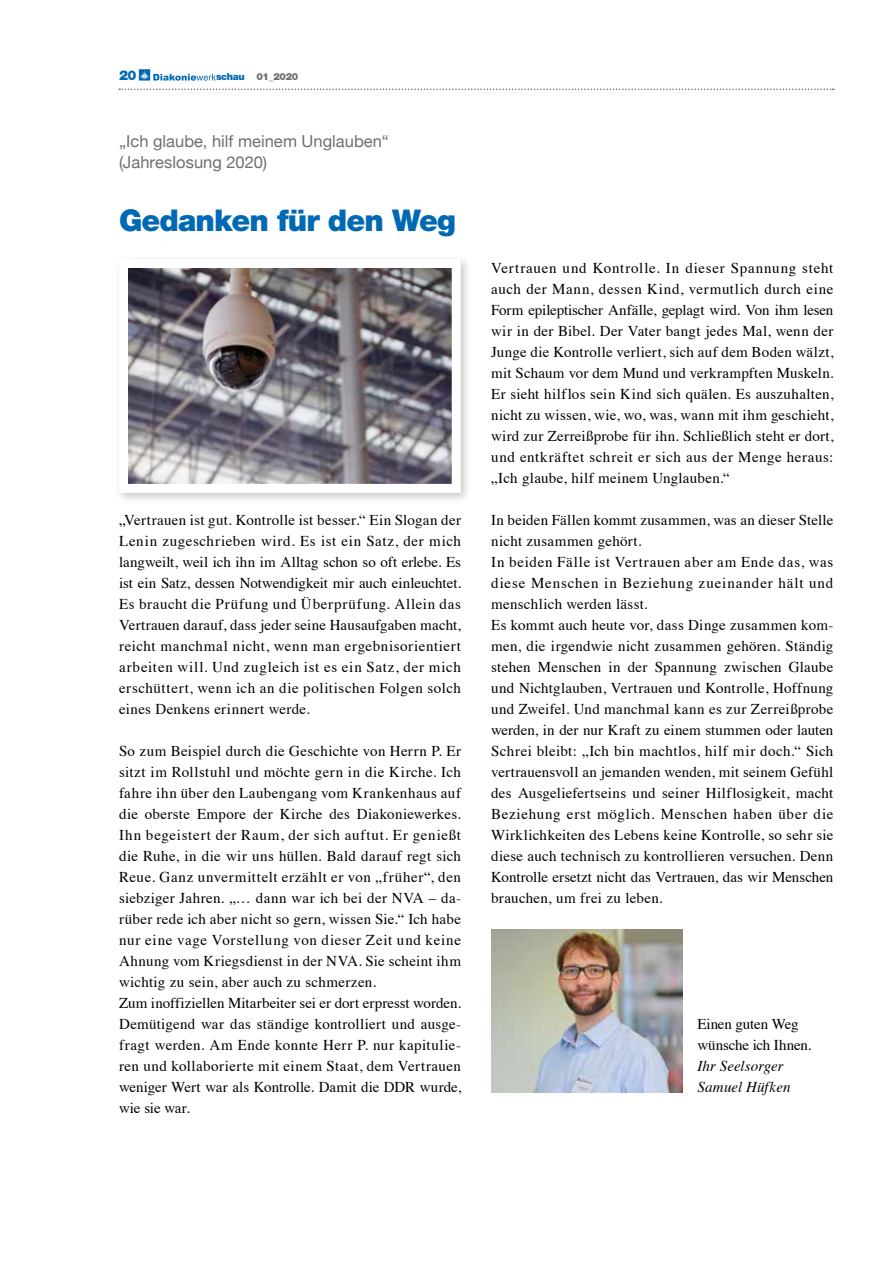
<style>
.page{position:relative;width:893px;height:1263px;background:#fff}
.page>*{position:absolute;margin:0;border:0;box-sizing:border-box;transform-origin:0 0}
.t1{font:900 30px "Helvetica Neue LT Pro";letter-spacing:-.03em;color:#0069b4}
.t2{font:16.5px/21px "Helvetica Neue";color:#6f6f6e}
.t3{font:15px/21px "Times";letter-spacing:.02em;color:#000;text-align:justify}
.t4{font:15px/21px "Times";letter-spacing:-.01em;color:#000}
.t5{font:italic 15px/21px "Times";letter-spacing:.005em;color:#000}
.t6{font:900 13.5px "Helvetica Neue LT Pro";color:#0069b4}
.t7{font:900 9.75px "Helvetica Neue LT Pro";letter-spacing:-.03em;color:#6f6f6e}
.s1{color:#0069b4}
</style>
<div class="page">
<svg style="left:119px;top:89px;width:715px;height:1px"></svg>
<img style="left:491px;top:929px;width:191px;height:164px">
<div style="left:114px;top:254px;width:358px;height:250px;background:#000;opacity:.21"></div>
<img style="left:129px;top:269px;width:322px;height:214px">
<div style="left:119px;top:259px;width:342px;height:234px;border:9px solid #fff"></div>
<svg style="left:139px;top:69px;width:77px;height:12px"></svg>
<p class="t6" style="left:119px;top:67px;width:19px">20</p>
<p class="t7" style="left:216px;top:71px;width:84px"><span class="s1">schau</span> 01_2020</p>
<p class="t2" style="left:119px;top:132px;width:271px">„Ich glaube, hilf meinem Unglauben“ (Jahreslosung 2020)</p>
<h1 class="t1" style="left:119px;top:202px;width:338px">Gedanken für den Weg</h1>
<p class="t3" style="left:119px;top:508px;width:344px">„Vertrauen ist gut. Kontrolle ist besser.“ Ein Slogan der Lenin zugeschrieben wird. Es ist ein Satz, der mich langweilt, weil ich ihn im Alltag schon so oft erlebe. Es ist ein Satz, dessen Notwendigkeit mir auch einleuchtet.<br>Es braucht die Prüfung und Überprüfung. Allein das Vertrauen darauf, dass jeder seine Hausaufgaben macht, reicht manchmal nicht, wenn man ergebnisorientiert arbeiten will. Und zugleich ist es ein Satz, der mich erschüttert, wenn ich an die politischen Folgen solch eines Denkens erinnert werde.</p>
<p class="t3" style="left:119px;top:739px;width:344px;text-align:left">So zum Beispiel durch die Geschichte von Herrn P. Er sitzt im Rollstuhl und möchte gern in die Kirche. Ich fahre ihn über den Laubengang vom Krankenhaus auf die oberste Empore der Kirche des Diakoniewerkes.<br>Ihn begeistert der Raum, der sich auftut. Er genießt die Ruhe, in die wir uns hüllen. Bald darauf regt sich Reue. Ganz unvermittelt erzählt er von „früher“, den siebziger Jahren. „… dann war ich bei der NVA – da&shy;rüber rede ich aber nicht so gern, wissen Sie.“ Ich habe nur eine vage Vorstellung von dieser Zeit und keine Ahnung vom Kriegsdienst in der NVA. Sie scheint ihm wichtig zu sein, aber auch zu schmerzen.<br>Zum inoffiziellen Mitarbeiter sei er dort erpresst worden.<br>Demütigend war das ständige kontrolliert und ausge&shy;fragt werden. Am Ende konnte Herr P. nur kapitulie&shy;ren und kollaborierte mit einem Staat, dem Vertrauen weniger Wert war als Kontrolle. Damit die DDR wurde, wie sie war.</p>
<p class="t3" style="left:491px;top:256px;width:344px">Vertrauen und Kontrolle. In dieser Spannung steht auch der Mann, dessen Kind, vermutlich durch eine Form epileptischer Anfälle, geplagt wird. Von ihm lesen wir in der Bibel. Der Vater bangt jedes Mal, wenn der Junge die Kontrolle verliert, sich auf dem Boden wälzt, mit Schaum vor dem Mund und verkrampften Muskeln.<br>Er sieht hilflos sein Kind sich quälen. Es auszuhalten, nicht zu wissen, wie, wo, was, wann mit ihm geschieht, wird zur Zerreißprobe für ihn. Schließlich steht er dort, und entkräftet schreit er sich aus der Menge heraus: „Ich glaube, hilf meinem Unglauben.“</p>
<p class="t3" style="left:491px;top:508px;width:344px;text-align:left">In beiden Fällen kommt zusammen, was an dieser Stelle nicht zusammen gehört.<br>In beiden Fälle ist Vertrauen aber am Ende das, was diese Menschen in Beziehung zueinander hält und menschlich werden lässt.<br>Es kommt auch heute vor, dass Dinge zusammen kom&shy;men, die irgendwie nicht zusammen gehören. Ständig stehen Menschen in der Spannung zwischen Glaube und Nichtglauben, Vertrauen und Kontrolle, Hoffnung und Zweifel. Und manchmal kann es zur Zerreißprobe werden, in der nur Kraft zu einem stummen oder lauten Schrei bleibt: „Ich bin machtlos, hilf mir doch.“ Sich vertrauensvoll an jemanden wenden, mit seinem Gefühl des Ausgeliefertseins und seiner Hilflosigkeit, macht Beziehung erst möglich. Menschen haben über die Wirklichkeiten des Lebens keine Kontrolle, so sehr sie diese auch technisch zu kontrollieren versuchen. Denn Kontrolle ersetzt nicht das Vertrauen, das wir Menschen brauchen, um frei zu leben.</p>
<p class="t4" style="left:697px;top:1012px;width:115px">Einen guten Weg wünsche ich Ihnen.</p>
<p class="t5" style="left:697px;top:1055px;width:95px">Ihr Seelsorger<br>Samuel Hüfken</p>
</div>
